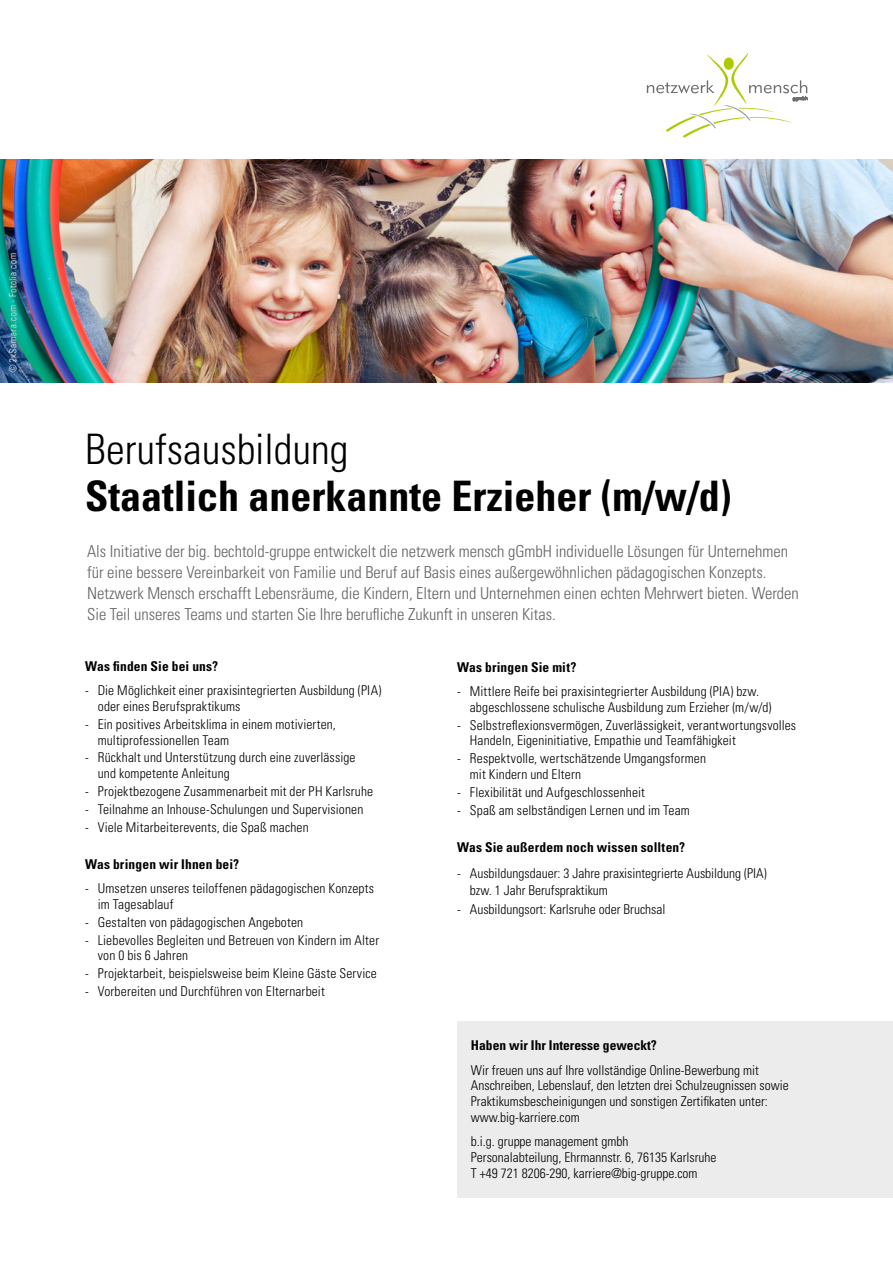
<style>
.page{position:relative;width:893px;height:1263px;background:#fff}
.page>*{position:absolute;margin:0;border:0;box-sizing:border-box;transform-origin:0 0}
.t1{font:700 condensed 42px "Univers LT Std";color:#000}
.t2{font:300 condensed 42px "Univers LT Std";color:#000}
.t3{font:300 condensed 16.5px/21px "Univers LT Std";color:#636362}
.t4{font:300 condensed 13.5px/15.8px "Univers LT Std";letter-spacing:.01em;color:#000}
.t5{font:700 condensed 13.5px "Univers LT Std";letter-spacing:.015em;color:#000}
</style>
<div class="page">
<svg style="left:647px;top:52px;width:161px;height:86px"></svg>
<img style="left:0;top:159px;width:893px;height:223px">
<div style="left:457px;top:1021px;width:436px;height:176px;background:#ececed"></div>
<h1 class="t2" style="left:85px;top:424px;width:265px">Berufsausbildung</h1>
<h1 class="t1" style="left:85px;top:470px;width:648px">Staatlich anerkannte Erzieher (m/w/d)</h1>
<p class="t3" style="left:87px;top:541px;width:713px">Als Initiative der big. bechtold-gruppe entwickelt die netzwerk mensch gGmbH individuelle Lösungen für Unternehmen für eine bessere Vereinbarkeit von Familie und Beruf auf Basis eines außergewöhnlichen pädagogischen Konzepts.<br>Netzwerk Mensch erschafft Lebensräume, die Kindern, Eltern und Unternehmen einen echten Mehrwert bieten. Werden Sie Teil unseres Teams und starten Sie Ihre berufliche Zukunft in unseren Kitas.</p>
<p class="t5" style="left:85px;top:658px;width:135px">Was finden Sie bei uns?</p>
<p class="t4" style="left:98px;top:682px;width:285px;text-indent:-13px">- Die Möglichkeit einer praxisintegrierten Ausbildung (PIA) oder eines Berufspraktikums</p>
<p class="t4" style="left:98px;top:716px;width:240px;text-indent:-13px">- Ein positives Arbeitsklima in einem motivierten, multiprofessionellen Team</p>
<p class="t4" style="left:98px;top:750px;width:259px;text-indent:-13px">- Rückhalt und Unterstützung durch eine zuverlässige und kompetente Anleitung</p>
<p class="t4" style="left:85px;top:783px;width:290px">- Projektbezogene Zusammenarbeit mit der PH Karlsruhe</p>
<p class="t4" style="left:85px;top:801px;width:280px">- Teilnahme an Inhouse-Schulungen und Supervisionen</p>
<p class="t4" style="left:85px;top:819px;width:225px">- Viele Mitarbeiterevents, die Spaß machen</p>
<p class="t5" style="left:85px;top:856px;width:156px">Was bringen wir Ihnen bei?</p>
<p class="t4" style="left:98px;top:880px;width:278px;text-indent:-13px">- Umsetzen unseres teiloffenen pädagogischen Konzepts im Tagesablauf</p>
<p class="t4" style="left:85px;top:914px;width:220px">- Gestalten von pädagogischen Angeboten</p>
<p class="t4" style="left:98px;top:932px;width:283px;text-indent:-13px">- Liebevolles Begleiten und Betreuen von Kindern im Alter von 0 bis 6 Jahren</p>
<p class="t4" style="left:85px;top:965px;width:293px">- Projektarbeit, beispielsweise beim Kleine Gäste Service</p>
<p class="t4" style="left:85px;top:983px;width:241px">- Vorbereiten und Durchführen von Elternarbeit</p>
<p class="t5" style="left:457px;top:659px;width:121px">Was bringen Sie mit?</p>
<p class="t4" style="left:470px;top:683px;width:303px;text-indent:-13px">- Mittlere Reife bei praxisintegrierter Ausbildung (PIA) bzw. abgeschlossene schulische Ausbildung zum Erzieher (m/w/d)</p>
<p class="t4" style="left:470px;top:717px;width:328px;text-indent:-13px">- Selbstreflexionsvermögen, Zuverlässigkeit, verantwortungsvolles<br>Handeln, Eigeninitiative, Empathie und Teamfähigkeit</p>
<p class="t4" style="left:470px;top:751px;width:238px;text-indent:-13px">- Respektvolle, wertschätzende Umgangsformen mit Kindern und Eltern</p>
<p class="t4" style="left:457px;top:784px;width:189px">- Flexibilität und Aufgeschlossenheit</p>
<p class="t4" style="left:457px;top:802px;width:234px">- Spaß am selbständigen Lernen und im Team</p>
<p class="t5" style="left:457px;top:839px;width:230px">Was Sie außerdem noch wissen sollten?</p>
<p class="t4" style="left:470px;top:864px;width:298px;line-height:17.1px;text-indent:-13px">- Ausbildungsdauer: 3 Jahre praxisintegrierte Ausbildung (PIA) bzw. 1 Jahr Berufspraktikum</p>
<p class="t4" style="left:457px;top:901px;width:210px">- Ausbildungsort: Karlsruhe oder Bruchsal</p>
<p class="t5" style="left:471px;top:1037px;width:187px">Haben wir Ihr Interesse geweckt?</p>
<p class="t4" style="left:471px;top:1062px;width:319px">Wir freuen uns auf Ihre vollständige Online-Bewerbung mit Anschreiben, Lebenslauf, den letzten drei Schulzeugnissen sowie Praktikumsbescheinigungen und sonstigen Zertifikaten unter: www.big-karriere.com</p>
<p class="t4" style="left:471px;top:1133px;width:247px">b.i.g. gruppe management gmbh<br>Personalabteilung, Ehrmannstr. 6, 76135 Karlsruhe<br>T +49 721 8206-290, karriere@big-gruppe.com</p>
</div>
